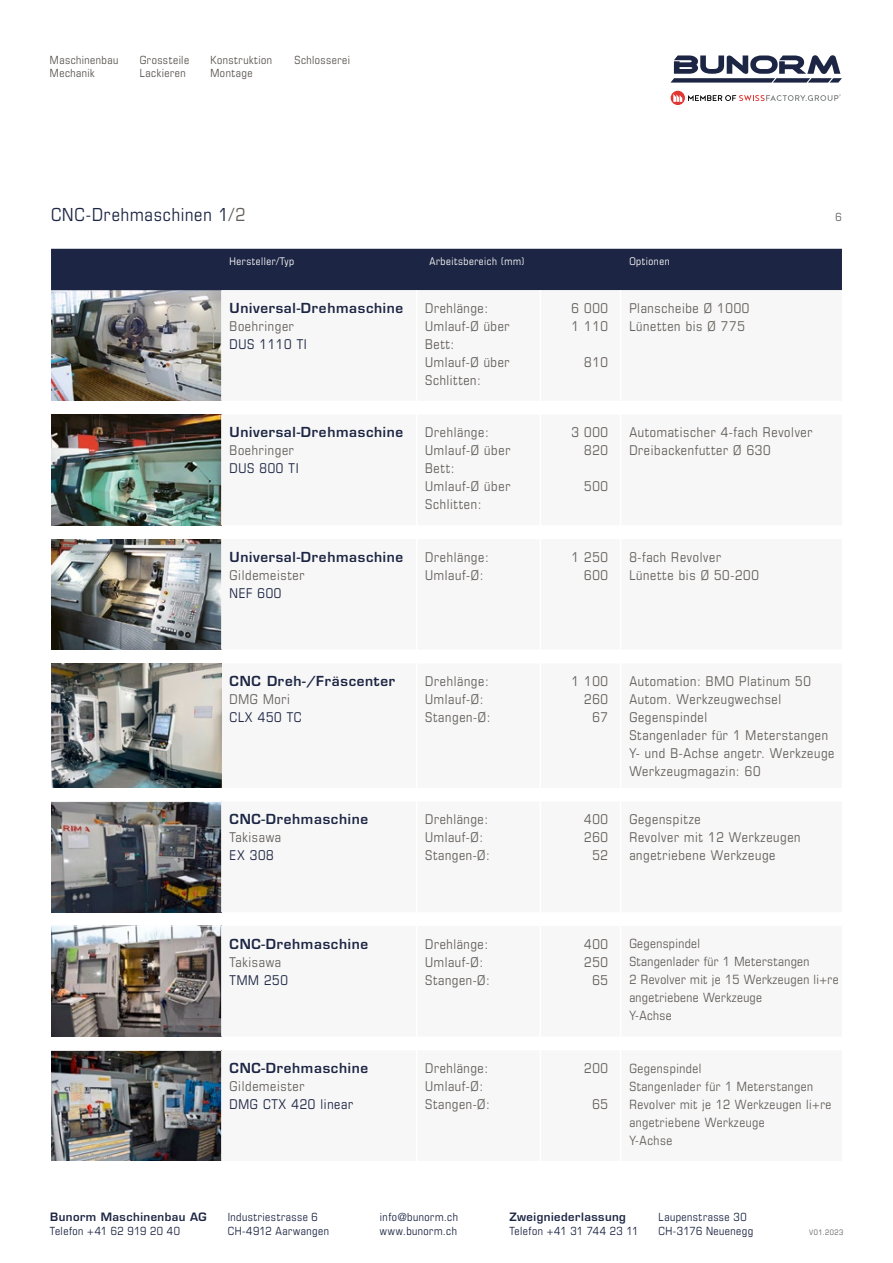
<style>
.page{position:relative;width:893px;height:1263px;background:#fff}
.page>*{position:absolute;margin:0;border:0;box-sizing:border-box;transform-origin:0 0}
.t1{font:condensed 18px "Eurostile LT Std";letter-spacing:.045em;color:#1c2543}
.t2{font:condensed 13.5px/18px "Eurostile LT Std";letter-spacing:.05em;color:#635f5b}
.t3{font:600 13.5px "Eurostile LT Std";letter-spacing:.05em;color:#1c2543}
.t4{font:condensed 13.5px "Eurostile LT Std";letter-spacing:.05em;color:#1c2543}
.t5{font:condensed 12.75px/18px "Eurostile LT Std";letter-spacing:.03em;color:#635f5b}
.t6{font:condensed 11.25px/13.5px "Eurostile LT Std";letter-spacing:.045em;color:#1c2543}
.t7{font:condensed 11.25px/13.5px "Eurostile LT Std";letter-spacing:.045em;color:#59544f}
.t8{font:600 11.25px "Eurostile LT Std";letter-spacing:.04em;color:#1c2543}
.t9{font:condensed 11.25px "Eurostile LT Std";color:#635f5b}
.t10{font:condensed 10.5px "Eurostile LT Std";letter-spacing:.05em;color:#fff}
.t11{font:condensed 7.5px "Eurostile LT Std";letter-spacing:.08em;color:#635f5b}
.s1{color:#635f5b}
</style>
<div class="page">
<img style="left:51px;top:290px;width:170px;height:111px">
<img style="left:51px;top:539px;width:170px;height:110px">
<img style="left:51px;top:802px;width:170px;height:110px">
<img style="left:51px;top:927px;width:170px;height:109px">
<img style="left:51px;top:1051px;width:170px;height:110px">
<img style="left:51px;top:415px;width:170px;height:110px">
<svg style="left:670px;top:55px;width:172px;height:28px"></svg>
<div style="left:671px;top:91px;width:14px;height:14px;background:#e03734;border-radius:50%"></div>
<svg style="left:673px;top:94px;width:9px;height:8px"></svg>
<svg style="left:688px;top:94px;width:153px;height:7px"></svg>
<div style="left:51px;top:249px;width:791px;height:41px;background:#1c2543"></div>
<img style="left:51px;top:663px;width:170px;height:125px">
<p class="t7" style="left:50px;top:53px;width:70px">Maschinenbau<br>Mechanik</p>
<p class="t7" style="left:140px;top:53px;width:51px">Grossteile<br>Lackieren</p>
<p class="t7" style="left:210px;top:53px;width:63px">Konstruktion<br>Montage</p>
<p class="t7" style="left:294px;top:53px;width:57px">Schlosserei</p>
<h1 class="t1" style="left:51px;top:204px;width:196px">CNC-Drehmaschinen 1<span class="s1">/2</span></h1>
<p class="t10" style="left:230px;top:255px;width:66px">Hersteller/Typ</p>
<p class="t10" style="left:429px;top:255px;width:97px">Arbeitsbereich (mm)</p>
<p class="t10" style="left:629px;top:255px;width:42px">Optionen</p>
<p class="t3" style="left:230px;top:300px;width:175px">Universal-Drehmaschine</p>
<p class="t2" style="left:230px;top:317px;width:66px">Boehringer</p>
<p class="t4" style="left:230px;top:336px;width:79px">DUS 1110 TI</p>
<p class="t2" style="left:629px;top:299px;width:122px">Planscheibe Ø 1000<br>Lünetten bis Ø 775</p>
<p class="t2" style="left:425px;top:299px;width:86px">Drehlänge:<br>Umlauf-Ø über<br>Bett:<br>Umlauf-Ø über<br>Schlitten:</p>
<p class="t2" style="left:572px;top:299px;width:38px">6 000<br>1 110</p>
<p class="t2" style="left:584px;top:353px;width:25px">810</p>
<p class="t3" style="left:230px;top:424px;width:175px">Universal-Drehmaschine</p>
<p class="t2" style="left:230px;top:441px;width:66px">Boehringer</p>
<p class="t4" style="left:230px;top:460px;width:71px">DUS 800 TI</p>
<p class="t3" style="left:230px;top:548px;width:175px">Universal-Drehmaschine</p>
<p class="t2" style="left:230px;top:566px;width:76px">Gildemeister</p>
<p class="t4" style="left:230px;top:585px;width:53px">NEF 600</p>
<p class="t2" style="left:425px;top:423px;width:87px">Drehlänge:<br>Umlauf-Ø über<br>Bett:<br>Umlauf-Ø über<br>Schlitten:</p>
<p class="t2" style="left:572px;top:423px;width:38px;text-align:right">3 000<br>820</p>
<p class="t2" style="left:584px;top:477px;width:25px">500</p>
<p class="t2" style="left:629px;top:423px;width:185px">Automatischer 4-fach Revolver<br>Dreibackenfutter Ø 630</p>
<p class="t2" style="left:425px;top:548px;width:65px">Drehlänge:<br>Umlauf-Ø:</p>
<p class="t2" style="left:572px;top:548px;width:38px;text-align:right">1 250<br>600</p>
<p class="t2" style="left:629px;top:548px;width:131px">8-fach Revolver<br>Lünette bis Ø 50-200</p>
<p class="t9" style="left:836px;top:210px;width:8px">6</p>
<p class="t3" style="left:230px;top:673px;width:167px">CNC Dreh-/Fräscenter</p>
<p class="t2" style="left:230px;top:690px;width:62px">DMG Mori</p>
<p class="t4" style="left:230px;top:709px;width:74px">CLX 450 TC</p>
<p class="t3" style="left:230px;top:811px;width:140px">CNC-Drehmaschine</p>
<p class="t2" style="left:230px;top:828px;width:53px">Takisawa</p>
<p class="t4" style="left:230px;top:847px;width:46px">EX 308</p>
<p class="t2" style="left:425px;top:672px;width:67px">Drehlänge:<br>Umlauf-Ø:<br>Stangen-Ø:</p>
<p class="t2" style="left:572px;top:672px;width:38px;text-align:right">1 100<br>260<br>67</p>
<p class="t2" style="left:629px;top:672px;width:207px">Automation: BMO Platinum 50<br>Autom. Werkzeugwechsel<br>Gegenspindel<br>Stangenlader für 1 Meterstangen<br>Y- und B-Achse angetr. Werkzeuge<br>Werkzeugmagazin: 60</p>
<p class="t2" style="left:425px;top:810px;width:66px">Drehlänge:<br>Umlauf-Ø:<br>Stangen-Ø:</p>
<p class="t2" style="left:584px;top:810px;width:25px;text-align:right">400<br>260<br>52</p>
<p class="t2" style="left:629px;top:810px;width:173px">Gegenspitze<br>Revolver mit 12 Werkzeugen angetriebene Werkzeuge</p>
<p class="t3" style="left:230px;top:935px;width:140px">CNC-Drehmaschine</p>
<p class="t2" style="left:230px;top:953px;width:53px">Takisawa</p>
<p class="t4" style="left:230px;top:972px;width:60px">TMM 250</p>
<p class="t3" style="left:230px;top:1060px;width:140px">CNC-Drehmaschine</p>
<p class="t2" style="left:230px;top:1077px;width:76px">Gildemeister</p>
<p class="t4" style="left:230px;top:1096px;width:125px">DMG CTX 420 linear</p>
<p class="t2" style="left:425px;top:935px;width:66px">Drehlänge:<br>Umlauf-Ø:<br>Stangen-Ø:</p>
<p class="t2" style="left:584px;top:935px;width:25px;text-align:right">400<br>250<br>65</p>
<p class="t5" style="left:629px;top:934px;width:211px">Gegenspindel<br>Stangenlader für 1 Meterstangen<br>2 Revolver mit je 15 Werkzeugen li+re angetriebene Werkzeuge<br>Y-Achse</p>
<p class="t2" style="left:425px;top:1059px;width:66px">Drehlänge:<br>Umlauf-Ø:<br>Stangen-Ø:</p>
<p class="t2" style="left:584px;top:1059px;width:25px">200</p>
<p class="t2" style="left:592px;top:1095px;width:17px">65</p>
<p class="t5" style="left:629px;top:1059px;width:204px">Gegenspindel<br>Stangenlader für 1 Meterstangen<br>Revolver mit je 12 Werkzeugen li+re angetriebene Werkzeuge<br>Y-Achse</p>
<p class="t8" style="left:50px;top:1210px;width:158px">Bunorm Maschinenbau AG</p>
<p class="t6" style="left:50px;top:1224px;width:131px">Telefon +41 62 919 20 40</p>
<p class="t8" style="left:509px;top:1210px;width:118px">Zweigniederlassung</p>
<p class="t6" style="left:509px;top:1224px;width:131px">Telefon +41 31 744 23 11</p>
<p class="t6" style="left:228px;top:1210px;width:103px">Industriestrasse 6<br>CH-4912 Aarwangen</p>
<p class="t6" style="left:658px;top:1210px;width:96px">Laupenstrasse 30<br>CH-3176 Neuenegg</p>
<p class="t6" style="left:380px;top:1210px;width:79px">info@bunorm.ch www.bunorm.ch</p>
<p class="t11" style="left:809px;top:1228px;width:36px">V01.2023</p>
</div>
